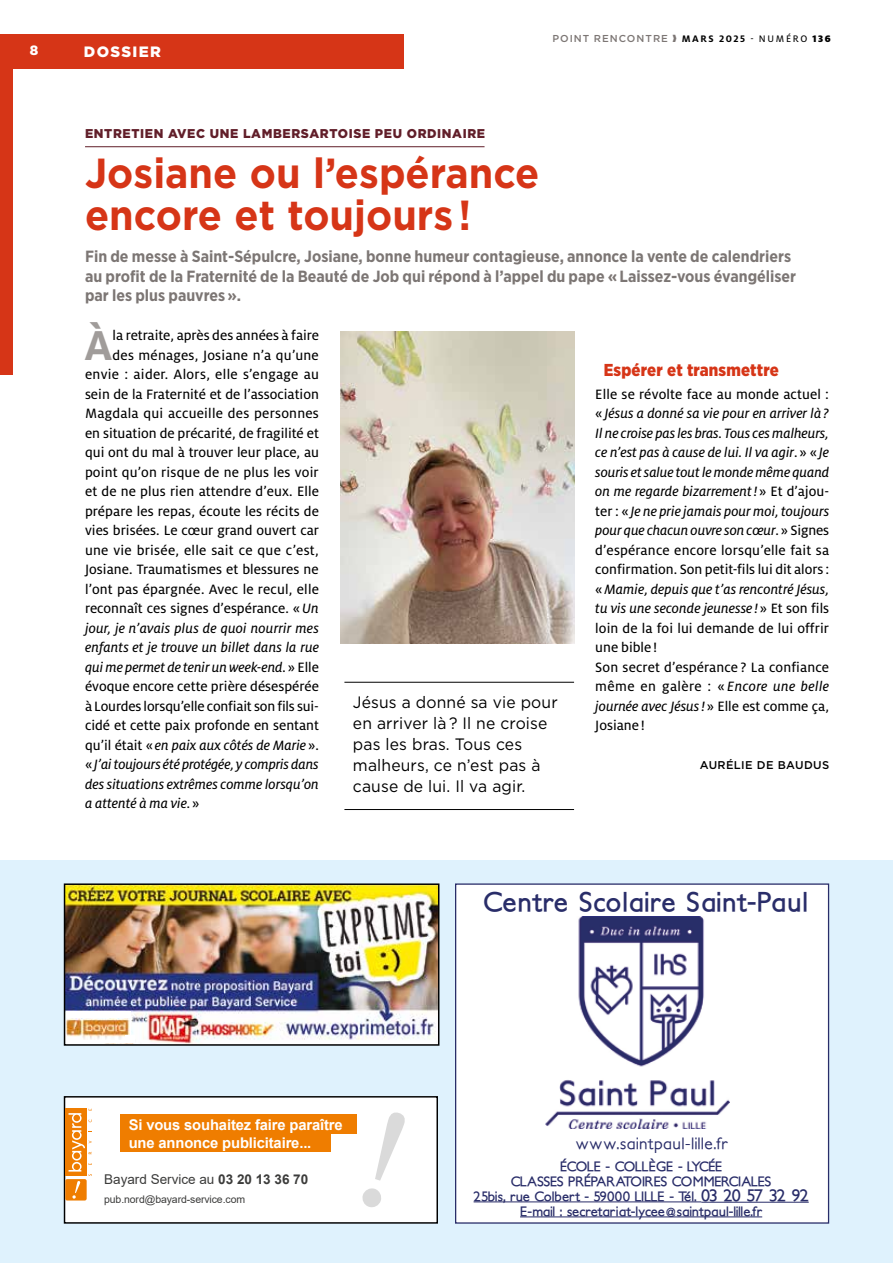
<style>
.page{position:relative;width:893px;height:1263px;background:#fff}
.page>*{position:absolute;margin:0;border:0;box-sizing:border-box;transform-origin:0 0}
.t1{font:700 46.35px "Milo OT";color:#a09c9a;scale:.95 1}
.t2{font:700 42px/42px "Gotham";color:#d63517;scale:.94 1}
.t3{font:700 27px "Petita";letter-spacing:.03em;color:#292d69}
.t4{font:900 17.25px "Gotham Narrow";letter-spacing:.01em;color:#d63517}
.t5{font:16.5px/21px "Gotham";letter-spacing:.01em;color:#000;scale:.95 1}
.t6{font:500 16.5px "Petita";letter-spacing:.03em;color:#292d69}
.t7{font:700 16.2px/19.5px "Gotham Narrow";color:#7c7674}
.t8{font:15px/19.5px "Milo OT Text";letter-spacing:.005em;color:#000}
.t9{font:15px/19.5px "Milo OT Text Ita";color:#000;text-align:justify}
.t10{font:900 15px "Gotham";letter-spacing:.09em;color:#fff}
.t11{font:700 14.85px "Arial";letter-spacing:-.01em;color:#fff}
.t12{font:700 13.5px/15px "Petita";letter-spacing:-.025em;color:#292d69;text-align:center}
.t13{font:13.5px "Arial";color:#3c3c3b}
.t14{font:900 13.5px "Gotham";color:#fff}
.t15{font:900 12.75px "Gotham";letter-spacing:.05em;color:#611e29}
.t16{font:500 11.25px "Gotham";letter-spacing:.03em;color:#000}
.t17{font:10.5px "Arial";letter-spacing:-.01em;color:#3c3c3b}
.t18{font:10.5px "Milo OT Text";letter-spacing:.16em;color:#000}
.t19{font:700 10.5px "Milo OT";color:#000}
.t20{font:500 10.05px "Gotham";letter-spacing:.1em;color:#7c7674}
.s1{font-family:"Milo OT";font-weight:700}
.s2{font-family:"Milo OT";font-weight:900}
.s3{font-family:"Milo OT Text Ita"}
.s4{font-family:"Milo OT Text"}
.s5{font-weight:700}
.s6{font-size:16.5px}
</style>
<div class="page">
<div style="left:0;top:34px;width:404px;height:34px;background:#d63517"></div>
<div style="left:0;top:34px;width:13px;height:340px;background:#d63517"></div>
<hr style="left:85px;top:146px;width:400px;height:1px;background:#611e29">
<img style="left:340px;top:332px;width:234px;height:311px">
<hr style="left:344px;top:682px;width:230px;height:1px;background:#000">
<hr style="left:344px;top:809px;width:230px;height:1px;background:#000">
<div style="left:0;top:861px;width:893px;height:402px;background:#dff2fd"></div>
<div style="left:65px;top:1097px;width:372px;height:126px;background:#fff"></div>
<div style="left:64px;top:1096px;width:374px;height:128px;border:1px solid #000"></div>
<div style="left:120px;top:1133px;width:211px;height:19px;background:#ef7d00"></div>
<div style="left:120px;top:1115px;width:236px;height:19px;background:#ef7d00"></div>
<div style="left:65px;top:1109px;width:22px;height:67px;background:#ef7d00"></div>
<div style="left:65px;top:1179px;width:22px;height:21px;background:#ef7d00;border-radius:2px"></div>
<svg style="left:69px;top:1109px;width:23px;height:90px"></svg>
<svg style="left:375px;top:1112px;width:30px;height:68px"></svg>
<svg style="left:362px;top:1188px;width:19px;height:19px"></svg>
<img style="left:67px;top:886px;width:369px;height:157px">
<div style="left:64px;top:883px;width:375px;height:163px;border:2px solid #000"></div>
<div style="left:456px;top:884px;width:372px;height:339px;background:#fff"></div>
<div style="left:455px;top:883px;width:374px;height:341px;border:1px solid #292d69"></div>
<img style="left:545px;top:916px;width:184px;height:213px">
<hr style="left:474px;top:1201px;width:227px;height:1px;background:#292d69">
<hr style="left:701px;top:1202px;width:108px;height:1px;background:#292d69">
<hr style="left:520px;top:1216px;width:242px;height:1px;background:#292d69">
<div style="left:66px;top:1012px;width:65px;height:31px;background:#fff"></div>
<img style="left:66px;top:1018px;width:64px;height:21px">
<div style="left:126px;top:1035px;width:9px;height:8px;background:#fff"></div>
<p class="t14" style="left:30px;top:41px;width:10px">8</p>
<p class="t10" style="left:84px;top:41px;width:79px">DOSSIER</p>
<p class="t20" style="left:552px;top:32px;width:117px">POINT RENCONTRE</p>
<p class="t19" style="left:682px;top:33px;width:19px">MARS</p>
<p class="t18" style="left:719px;top:33px;width:113px"><span class="s1">2025</span> - NUMÉRO <span class="s2">136</span></p>
<p class="t15" style="left:85px;top:124px;width:402px">ENTRETIEN AVEC UNE LAMBERSARTOISE PEU ORDINAIRE</p>
<h2 class="t2" style="left:85px;top:152px;width:485px">Josiane ou l’espérance encore et toujours !</h2>
<p class="t7" style="left:85px;top:247px;width:713px">Fin de messe à Saint-Sépulcre, Josiane, bonne humeur contagieuse, annonce la vente de calendriers au profit de la Fraternité de la Beauté de Job qui répond à l’appel du pape « Laissez-vous évangéliser par les plus pauvres ».</p>
<h1 class="t1" style="left:85px;top:319px;width:31px">À</h1>
<p class="t8" style="left:85px;top:326px;width:236px;text-align:right">la retraite, après des années à faire<br>des ménages, Josiane n’a qu’une envie : aider. Alors, elle s’engage au sein de la Fraternité et de l’association Magdala qui accueille des personnes en situation de précarité, de fragilité et qui ont du mal à trouver leur place, au point qu’on risque de ne plus les voir et de ne plus rien attendre d’eux. Elle prépare les repas, écoute les récits de vies brisées. Le cœur grand ouvert car une vie brisée, elle sait ce que c’est, Josiane. Traumatismes et blessures ne l’ont pas épargnée. Avec le recul, elle reconnaît ces signes d’espérance. «<span class="s3">Un</span></p>
<p class="t9" style="left:85px;top:618px;width:235px">jour, je n’avais plus de quoi nourrir mes enfants et je trouve un billet dans la rue qui me permet de tenir un week-end.<span class="s4">» Elle</span></p>
<p class="t8" style="left:85px;top:677px;width:235px;text-align:justify">évoque encore cette prière désespérée à Lourdes lorsqu’elle confiait son fils sui&shy;cidé et cette paix profonde en sentant</p>
<p class="t9" style="left:85px;top:735px;width:235px"><span class="s4">qu’il était «</span> en paix aux côtés de Marie <span class="s4">». «</span>J’ai toujours été protégée, y compris dans des situations extrêmes comme lorsqu’on a attenté à ma vie. <span class="s4">»</span></p>
<p class="t4" style="left:604px;top:359px;width:176px">Espérer et transmettre</p>
<p class="t8" style="left:595px;top:384px;width:235px">Elle se révolte face au monde actuel :</p>
<p class="t9" style="left:595px;top:404px;width:235px"><span class="s4">«</span> Jésus a donné sa vie pour en arriver là ?<br>Il ne croise pas les bras. Tous ces malheurs, ce n’est pas à cause de lui. Il va agir<span class="s4">. » «</span> Je souris et salue tout le monde même quand on me regarde bizarrement! <span class="s4">» Et d’ajou&shy;ter : «</span>Je ne prie jamais pour moi, toujours pour que chacun ouvre son cœur<span class="s4">.» Signes</span></p>
<p class="t8" style="left:595px;top:540px;width:235px">d’espérance encore lorsqu’elle fait sa confirmation. Son petit-fils lui dit alors:</p>
<p class="t9" style="left:595px;top:579px;width:235px"><span class="s4">«</span>Mamie, depuis que t’as rencontré Jésus, tu vis une seconde jeunesse ! <span class="s4">» Et son fils</span></p>
<p class="t8" style="left:595px;top:618px;width:235px">loin de la foi lui demande de lui offrir une bible !<br>Son secret d’espérance ? La confiance même en galère : « <span class="s3">Encore une belle</span></p>
<p class="t9" style="left:595px;top:696px;width:235px">journée avec Jésus! <span class="s4">» Elle est comme ça,</span></p>
<p class="t8" style="left:595px;top:716px;width:51px">Josiane !</p>
<p class="t16" style="left:700px;top:758px;width:131px">AURÉLIE DE BAUDUS</p>
<p class="t5" style="left:353px;top:691px;width:217px">Jésus a donné sa vie pour en arriver là ? Il ne croise pas les bras. Tous ces malheurs, ce n’est pas à cause de lui. Il va agir.</p>
<p class="t11" style="left:129px;top:1114px;width:216px">Si vous souhaitez faire paraître</p>
<p class="t11" style="left:129px;top:1132px;width:184px">une annonce publicitaire...</p>
<p class="t13" style="left:104px;top:1169px;width:206px">Bayard Service au <span class="s5">03 20 13 36 70</span></p>
<p class="t17" style="left:104px;top:1192px;width:142px">pub.nord@bayard-service.com</p>
<h3 class="t3" style="left:483px;top:885px;width:327px">Centre Scolaire Saint-Paul</h3>
<p class="t6" style="left:576px;top:1134px;width:153px">www.saintpaul-lille.fr</p>
<p class="t12" style="left:474px;top:1159px;width:337px">ÉCOLE - COLLÈGE - LYCÉE<br>CLASSES PRÉPARATOIRES COMMERCIALES<br>25bis, rue Colbert - 59000 LILLE - Tél. <span class="s6">03 20 57 32 92<br></span>E-mail : secretariat-lycee@saintpaul-lille.fr</p>
</div>
